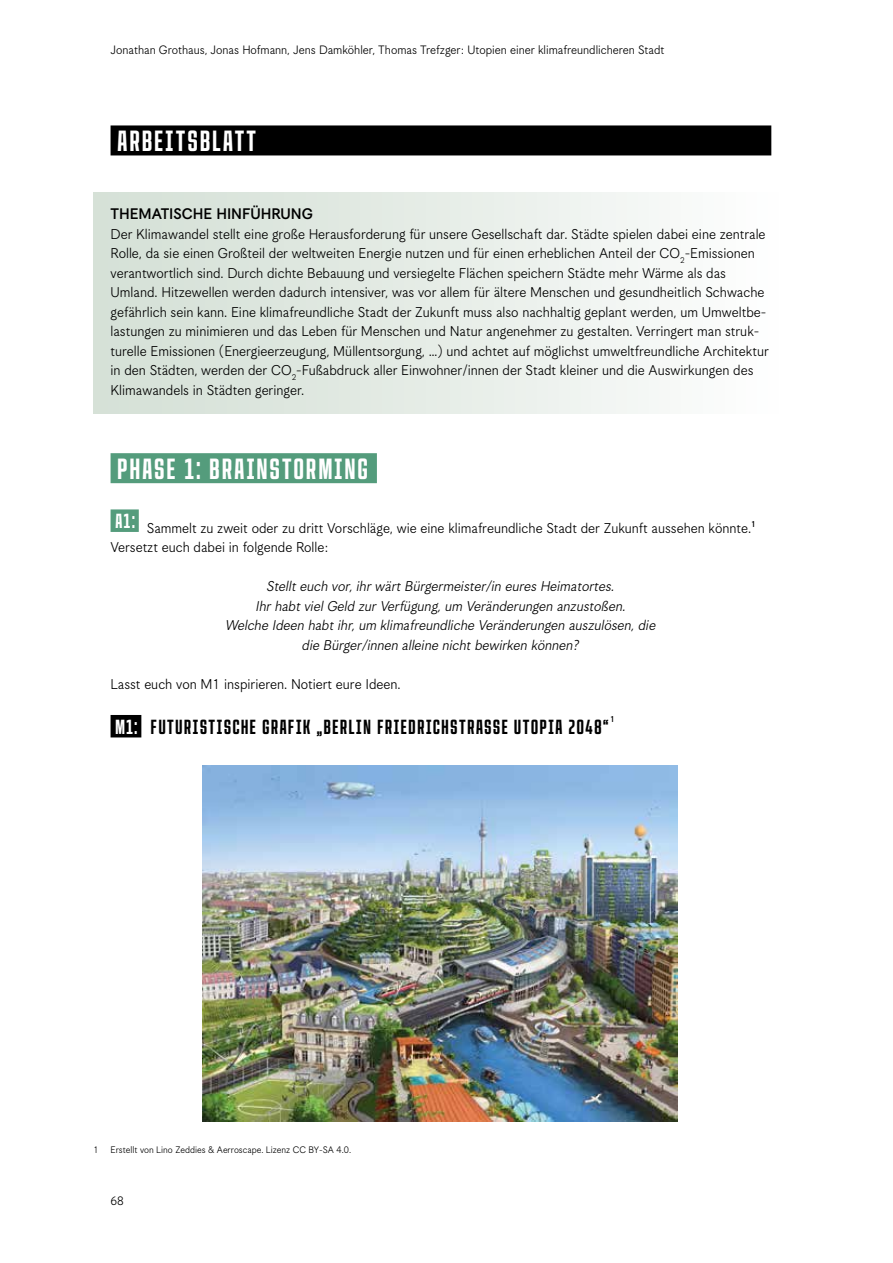
<style>
.page{position:relative;width:893px;height:1263px;background:#fff}
.page>*{position:absolute;margin:0;border:0;box-sizing:border-box;transform-origin:0 0}
.t1{font:900 30px "Co Fo Peshka 75 75";letter-spacing:.08em;color:#fff}
.t2{font:900 21px "Co Fo Peshka 75 75";letter-spacing:.08em;color:#000}
.t3{font:16.5px "Korpus Grotesk D";color:#000}
.t4{font:15.75px/19.5px "Korpus Grotesk A";color:#000}
.t5{font:italic 15.75px/19.5px "Korpus Grotesk A";color:#000;text-align:center}
.t6{font:13.5px "Korpus Grotesk A";color:#000}
.t7{font:10.5px "Korpus Grotesk A";color:#000}
.t8{font:9.15px "Korpus Grotesk D";color:#000}
.s1{color:#fff}
</style>
<div class="page">
<div style="left:94px;top:192px;width:693px;height:222px;background:linear-gradient(to right,#d2ded4,#fdfdfd)"></div>
<div style="left:111px;top:453px;width:266px;height:30px;background:#549c7c"></div>
<div style="left:111px;top:509px;width:28px;height:23px;background:#549c7c"></div>
<div style="left:111px;top:715px;width:30px;height:22px;background:#000"></div>
<div style="left:111px;top:125px;width:660px;height:30px;background:#000"></div>
<img style="left:202px;top:765px;width:476px;height:356px">
<p class="t6" style="left:111px;top:42px;width:555px">Jonathan Grothaus, Jonas Hofmann, Jens Damköhler, Thomas Trefzger: Utopien einer klimafreundlicheren Stadt</p>
<h1 class="t1" style="left:117px;top:127px;width:140px">ARBEITSBLATT</h1>
<p class="t3" style="left:111px;top:205px;width:204px">THEMATISCHE HINFÜHRUNG</p>
<p class="t4" style="left:111px;top:224px;width:660px">Der Klimawandel stellt eine große Herausforderung für unsere Gesellschaft dar. Städte spielen dabei eine zentrale Rolle, da sie einen Großteil der weltweiten Energie nutzen und für einen erheblichen Anteil der CO<sub>2</sub>-Emissionen verantwortlich sind. Durch dichte Bebauung und versiegelte Flächen speichern Städte mehr Wärme als das Umland. Hitzewellen werden dadurch intensiver, was vor allem für ältere Menschen und gesundheitlich Schwache gefährlich sein kann. Eine klimafreundliche Stadt der Zukunft muss also nachhaltig geplant werden, um Umweltbe&shy;lastungen zu minimieren und das Leben für Menschen und Natur angenehmer zu gestalten. Verringert man struk&shy;turelle Emissionen (Energieerzeugung, Müllentsorgung, …) und achtet auf möglichst umweltfreundliche Architektur in den Städten, werden der CO<sub>2</sub>-Fußabdruck aller Einwohner/innen der Stadt kleiner und die Auswirkungen des Klimawandels in Städten geringer.</p>
<h1 class="t1" style="left:117px;top:455px;width:252px">PHASE 1: BRAINSTORMING</h1>
<p class="t4" style="left:111px;top:518px;width:647px;text-indent:5px"><sup>A1:</sup> Sammelt zu zweit oder zu dritt Vorschläge, wie eine klimafreundliche Stadt der Zukunft aussehen könnte.<sup>1<br></sup>Versetzt euch dabei in folgende Rolle:</p>
<p class="t5" style="left:225px;top:576px;width:435px">Stellteuch vor,ihrwärtBürgermeister/in eures Heimatortes.<br>IhrhabtvielGeld zurVerfügung,um Veränderungen anzustoßen.<br>Welche Ideen habtihr,um klimafreundliche Veränderungen auszulösen,die die Bürger/innen alleine nichtbewirken können?</p>
<p class="t4" style="left:111px;top:674px;width:292px">Lasst euch von M1 inspirieren. Notiert eure Ideen.</p>
<h2 class="t2" style="left:115px;top:717px;width:495px"><span class="s1">M1:</span> FUTURISTISCHE GRAFIK „BERLIN FRIEDRICHSTRASSE UTOPIA 2048“</h2>
<p class="t8" style="left:610px;top:714px;width:6px">1</p>
<p class="t7" style="left:94px;top:1144px;width:259px">1 Erstellt von Lino Zeddies &amp; Aerroscape. Lizenz CC BY-SA 4.0.</p>
<p class="t6" style="left:111px;top:1193px;width:15px">68</p>
</div>
